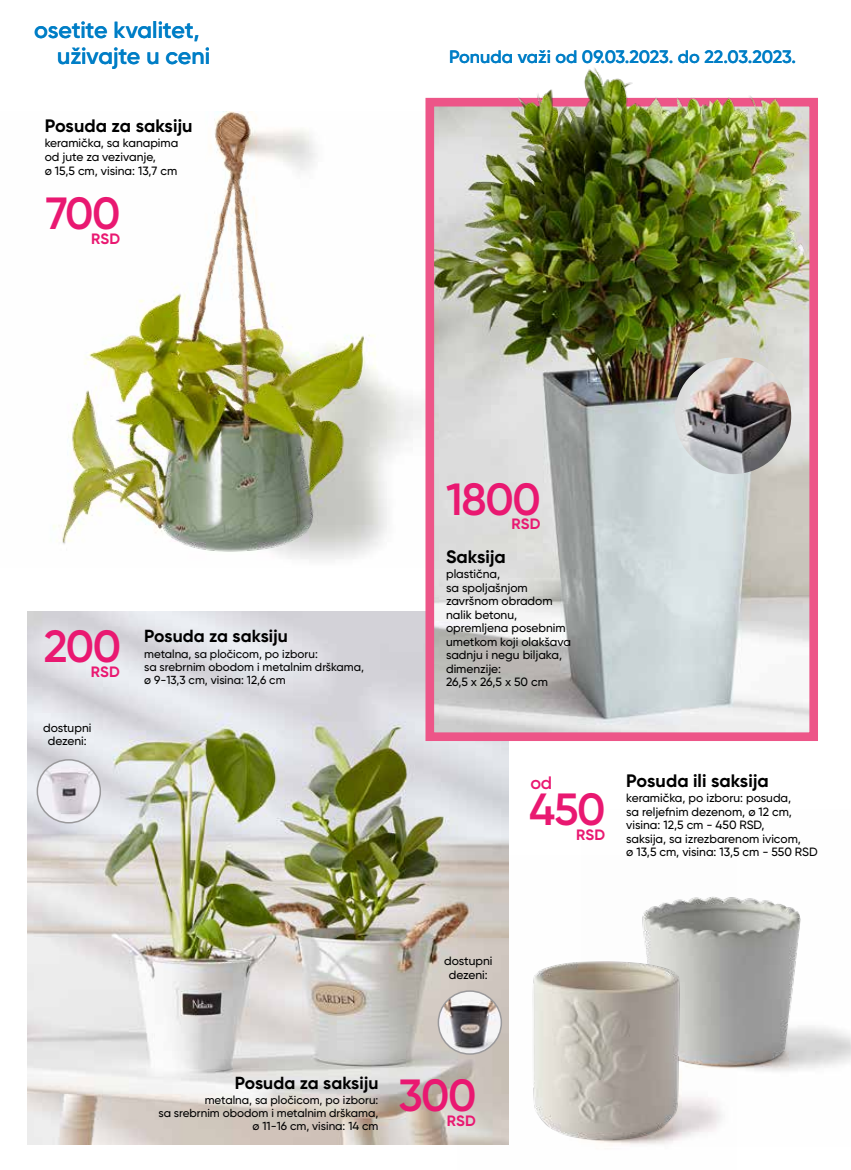
<style>
.page{position:relative;width:851px;height:1170px;background:#fff}
.page>*{position:absolute;margin:0;border:0;box-sizing:border-box;transform-origin:0 0}
.t1{font:600 45px "Gilroy";letter-spacing:-.03em;color:#e91871}
.t2{font:600 23.25px/26.2px "Gilroy";letter-spacing:-.005em;color:#007ec6}
.t3{font:700 18px "Gilroy";color:#000}
.t4{font:600 18px "Gilroy";letter-spacing:-.005em;color:#007ec6}
.t5{font:600 18px "Gilroy";color:#e91871}
.t6{font:700 17.4px "Gilroy";color:#000}
.t7{font:700 15px "Gilroy";letter-spacing:.01em;color:#e91871}
.t8{font:500 12px/13.5px "Gilroy";color:#000}
.t9{font:500 11.7px/13px "Gilroy";color:#000}
</style>
<div class="page">
<img style="left:53px;top:112px;width:362px;height:448px">
<img style="left:28px;top:611px;width:480px;height:533px">
<img style="left:429px;top:67px;width:388px;height:670px">
<img style="left:736px;top:898px;width:114px;height:173px">
<img style="left:457px;top:855px;width:279px;height:290px">
<img style="left:674px;top:357px;width:117px;height:117px;border-radius:58px">
<img style="left:37px;top:759px;width:63px;height:63px;border-radius:31px">
<div style="left:37px;top:759px;width:64px;height:64px;border:2px solid #9a999b;border-radius:50%"></div>
<img style="left:438px;top:990px;width:63px;height:63px;border-radius:31px">
<div style="left:437px;top:990px;width:65px;height:64px;border:2px solid #9a999b;border-radius:50%"></div>
<h2 class="t2" style="left:57px;top:17px;width:154px;text-indent:-23px">osetite kvalitet, uživajte u ceni</h2>
<h3 class="t3" style="left:45px;top:114px;width:149px">Posuda za saksiju</h3>
<p class="t8" style="left:45px;top:136px;width:135px">keramička, sa kanapima od jute za vezivanje,<br>ø 15,5 cm, visina: 13,7 cm</p>
<h1 class="t1" style="left:46px;top:186px;width:76px">700</h1>
<p class="t7" style="left:91px;top:229px;width:30px">RSD</p>
<h3 class="t4" style="left:449px;top:45px;width:348px">Ponuda važi od 09.03.2023. do 22.03.2023.</h3>
<h1 class="t1" style="left:44px;top:618px;width:79px">200</h1>
<p class="t7" style="left:91px;top:662px;width:30px">RSD</p>
<p class="t8" style="left:43px;top:720px;width:50px;text-align:center">dostupni dezeni:</p>
<h3 class="t6" style="left:144px;top:625px;width:145px">Posuda za saksiju</h3>
<p class="t9" style="left:144px;top:646px;width:221px">metalna, sa pločicom, po izboru:<br>sa srebrnim obodom i metalnim drškama, ø 9-13,3 cm, visina: 12,6 cm</p>
<h1 class="t1" style="left:446px;top:471px;width:96px">1800</h1>
<p class="t7" style="left:511px;top:514px;width:30px">RSD</p>
<h3 class="t3" style="left:446px;top:545px;width:61px">Saksija</h3>
<p class="t8" style="left:446px;top:567px;width:126px">plastična,<br>sa spoljašnjom završnom obradom nalik betonu, opremljena posebnim umetkom koji olakšava sadnju i negu biljaka, dimenzije:<br>26,5 x 26,5 x 50 cm</p>
<h3 class="t5" style="left:530px;top:771px;width:23px">od</h3>
<h1 class="t1" style="left:529px;top:781px;width:78px">450</h1>
<p class="t7" style="left:576px;top:824px;width:30px">RSD</p>
<h3 class="t3" style="left:626px;top:769px;width:144px">Posuda ili saksija</h3>
<p class="t8" style="left:626px;top:791px;width:193px">keramička, po izboru: posuda,<br>sa reljefnim dezenom, ø 12 cm, visina: 12,5 cm - 450 RSD,<br>saksija, sa izrezbarenom ivicom,<br>ø 13,5 cm, visina: 13,5 cm - 550 RSD</p>
<p class="t8" style="left:444px;top:954px;width:50px;text-align:center">dostupni dezeni:</p>
<h3 class="t6" style="left:235px;top:1071px;width:145px">Posuda za saksiju</h3>
<p class="t9" style="left:158px;top:1093px;width:221px;text-align:right">metalna, sa pločicom, po izboru:<br>sa srebrnim obodom i metalnim drškama, ø 11-16 cm, visina: 14 cm</p>
<h1 class="t1" style="left:398px;top:1067px;width:80px">300</h1>
<p class="t7" style="left:447px;top:1111px;width:30px">RSD</p>
</div>
